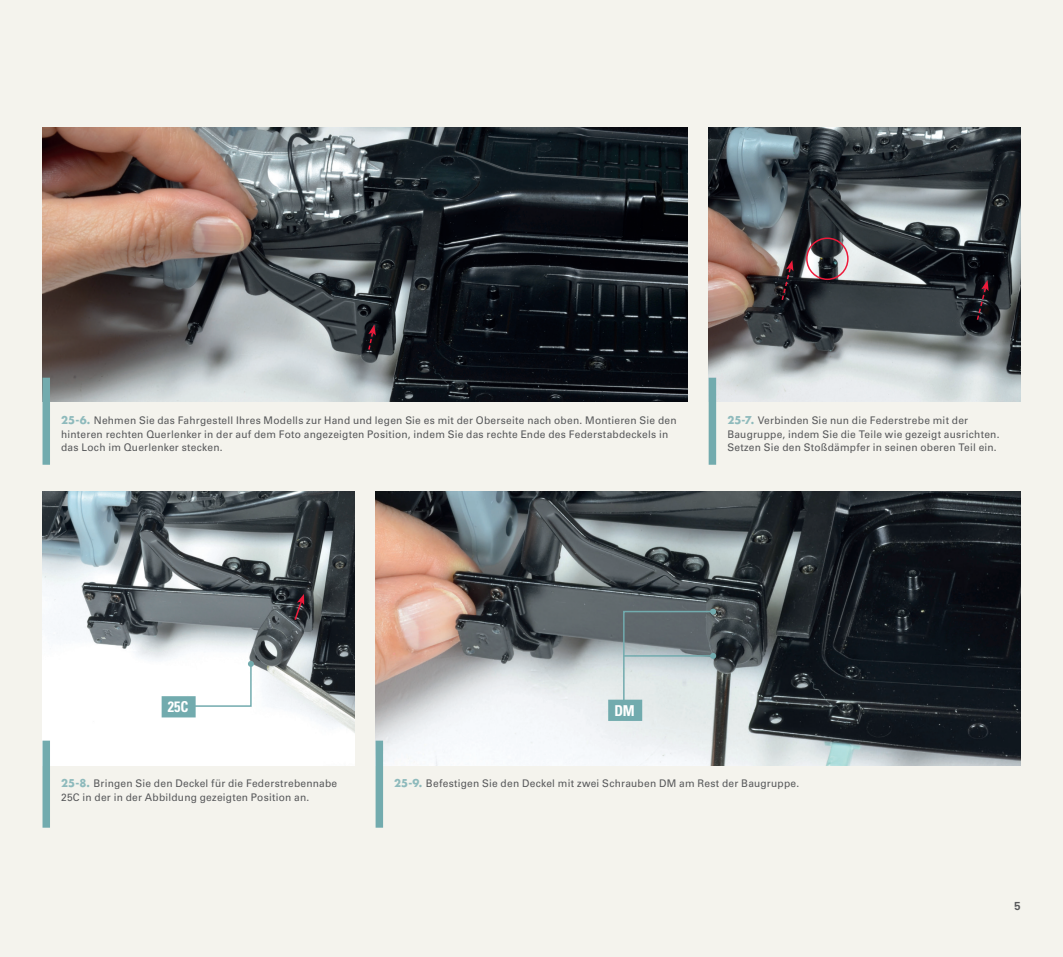
<style>
.page{position:relative;width:1063px;height:957px;background:#f4f3ed}
.page>*{position:absolute;margin:0;border:0;box-sizing:border-box;transform-origin:0 0}
.MONTAGGIO_step_codic{font:700 condensed 15px "Univers LT Std";color:#fff;scale:.95 1}
.t1{font:12px "Coolvetica Rg";color:#57585a}
.MONTAGGIO_DIDA{font:10.5px/13.5px "Univers LT Std";letter-spacing:.02em;color:#57585a}
.s1{font-family:"Futura Std";font-weight:700;color:#8ebabc}
</style>
<div class="page">
<img style="left:376px;top:491px;width:644px;height:274px">
<img style="left:709px;top:128px;width:311px;height:274px">
<img style="left:43px;top:128px;width:644px;height:274px">
<img style="left:43px;top:491px;width:311px;height:274px">
<div style="left:376px;top:740px;width:7px;height:87px;background:#72abae"></div>
<div style="left:709px;top:378px;width:7px;height:87px;background:#72abae"></div>
<div style="left:43px;top:378px;width:7px;height:87px;background:#72abae"></div>
<div style="left:43px;top:740px;width:7px;height:87px;background:#72abae"></div>
<svg style="left:162px;top:661px;width:92px;height:56px"></svg>
<div style="left:806px;top:237px;width:43px;height:43px;border:2px solid #ed1a3a;border-radius:50%"></div>
<svg style="left:608px;top:608px;width:108px;height:113px"></svg>
<svg style="left:367px;top:324px;width:9px;height:27px"></svg>
<svg style="left:976px;top:280px;width:13px;height:41px"></svg>
<svg style="left:780px;top:260px;width:13px;height:42px"></svg>
<svg style="left:293px;top:594px;width:11px;height:27px"></svg>
<p class="MONTAGGIO_DIDA" style="left:61px;top:414px;width:617px"><span class="s1">25-6.</span> Nehmen Sie das Fahrgestell Ihres Modells zur Hand und legen Sie es mit der Oberseite nach oben. Montieren Sie den hinteren rechten Querlenker in der auf dem Foto angezeigten Position, indem Sie das rechte Ende des Federstabdeckels in das Loch im Querlenker stecken.</p>
<p class="MONTAGGIO_DIDA" style="left:727px;top:414px;width:274px"><span class="s1">25-7.</span> Verbinden Sie nun die Federstrebe mit der<br>Baugruppe, indem Sie die Teile wie gezeigt ausrichten.<br>Setzen Sie den Stoßdämpfer in seinen oberen Teil ein.</p>
<p class="MONTAGGIO_step_codic" style="left:168px;top:698px;width:23px">25C</p>
<p class="MONTAGGIO_step_codic" style="left:615px;top:701px;width:23px">DM</p>
<p class="MONTAGGIO_DIDA" style="left:61px;top:777px;width:278px"><span class="s1">25-8.</span> Bringen Sie den Deckel für die Federstrebennabe<br>25C in der in der Abbildung gezeigten Position an.</p>
<p class="MONTAGGIO_DIDA" style="left:394px;top:777px;width:407px"><span class="s1">25-9.</span> Befestigen Sie den Deckel mit zwei Schrauben DM am Rest der Baugruppe.</p>
<p class="t1" style="left:1015px;top:898px;width:7px">5</p>
</div>
